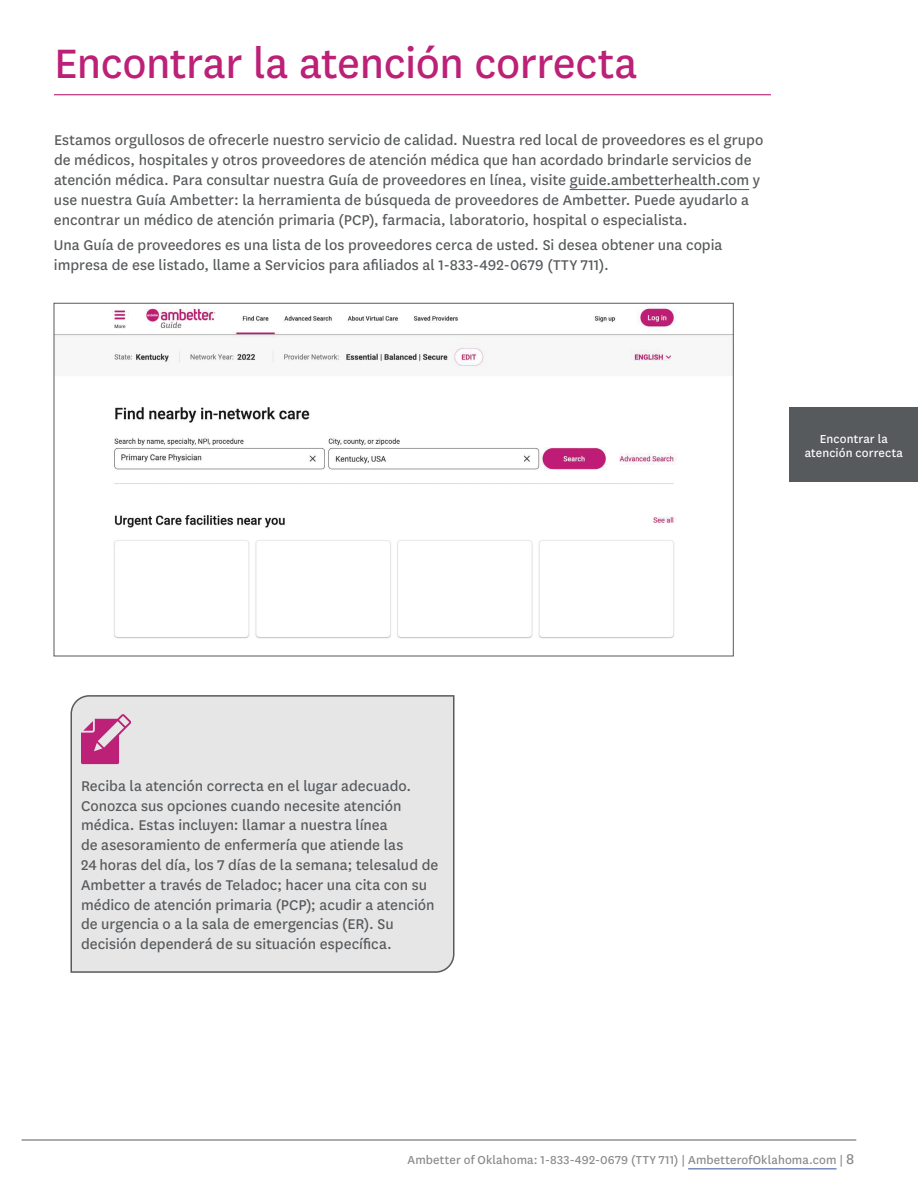
<style>
.page{position:relative;width:918px;height:1188px;background:#fff}
.page>*{position:absolute;margin:0;border:0;box-sizing:border-box;transform-origin:0 0}
.t1{font:48px "Centene Sans";letter-spacing:-.01em;color:#bc2177}
.t2{font:16.5px/19.8px "Centene Sans";color:#575a5c}
.t3{font:13.5px "Centene Sans";letter-spacing:.01em;color:#898989}
.t4{font:13.5px/13.5px "Centene Sans";letter-spacing:.01em;color:#fff;text-align:center}
.s1{font-size:16.5px}
</style>
<div class="page">
<hr style="left:22px;top:1140px;width:834px;height:1px;background:#575a5c">
<hr style="left:688px;top:1168px;width:149px;height:1px;background:#384f9a">
<div style="left:790px;top:407px;width:128px;height:75px;background:#575a5c"></div>
<hr style="left:54px;top:94px;width:717px;height:1px;background:#bc2177">
<hr style="left:570px;top:189px;width:179px;height:1px;background:#575a5c">
<div style="left:70px;top:695px;width:385px;height:278px;background:#e6e6e7"></div>
<img style="left:56px;top:308px;width:676px;height:331px">
<svg style="left:81px;top:714px;width:50px;height:50px;background:#ce78a8"></svg>
<h2 class="t1" style="left:54px;top:31px;width:585px">Encontrar la atención correcta</h2>
<p class="t2" style="left:54px;top:130px;width:711px">Estamos orgullosos de ofrecerle nuestro servicio de calidad. Nuestra red local de proveedores es el grupo de médicos, hospitales y otros proveedores de atención médica que han acordado brindarle servicios de atención médica. Para consultar nuestra Guía de proveedores en línea, visite guide.ambetterhealth.com y use nuestra Guía Ambetter: la herramienta de búsqueda de proveedores de Ambetter. Puede ayudarlo a encontrar un médico de atención primaria (PCP), farmacia, laboratorio, hospital o especialista.</p>
<p class="t2" style="left:54px;top:235px;width:670px">Una Guía de proveedores es una lista de los proveedores cerca de usted. Si desea obtener una copia impresa de ese listado, llame a Servicios para afiliados al 1-833-492-0679 (TTY 711).</p>
<p class="t4" style="left:805px;top:432px;width:100px">Encontrar la atención correcta</p>
<p class="t2" style="left:81px;top:775px;width:359px">Reciba la atención correcta en el lugar adecuado.<br>Conozca sus opciones cuando necesite atención médica. Estas incluyen: llamar a nuestra línea<br>de asesoramiento de enfermería que atiende las<br>24 horas del día, los 7 días de la semana; telesalud de Ambetter a través de Teladoc; hacer una cita con su médico de atención primaria (PCP); acudir a atención de urgencia o a la sala de emergencias (ER). Su decisión dependerá de su situación específica.</p>
<p class="t3" style="left:407px;top:1151px;width:448px">Ambetter of Oklahoma: 1-833-492-0679 (TTY 711) | AmbetterofOklahoma.com | <span class="s1">8</span></p>
</div>
